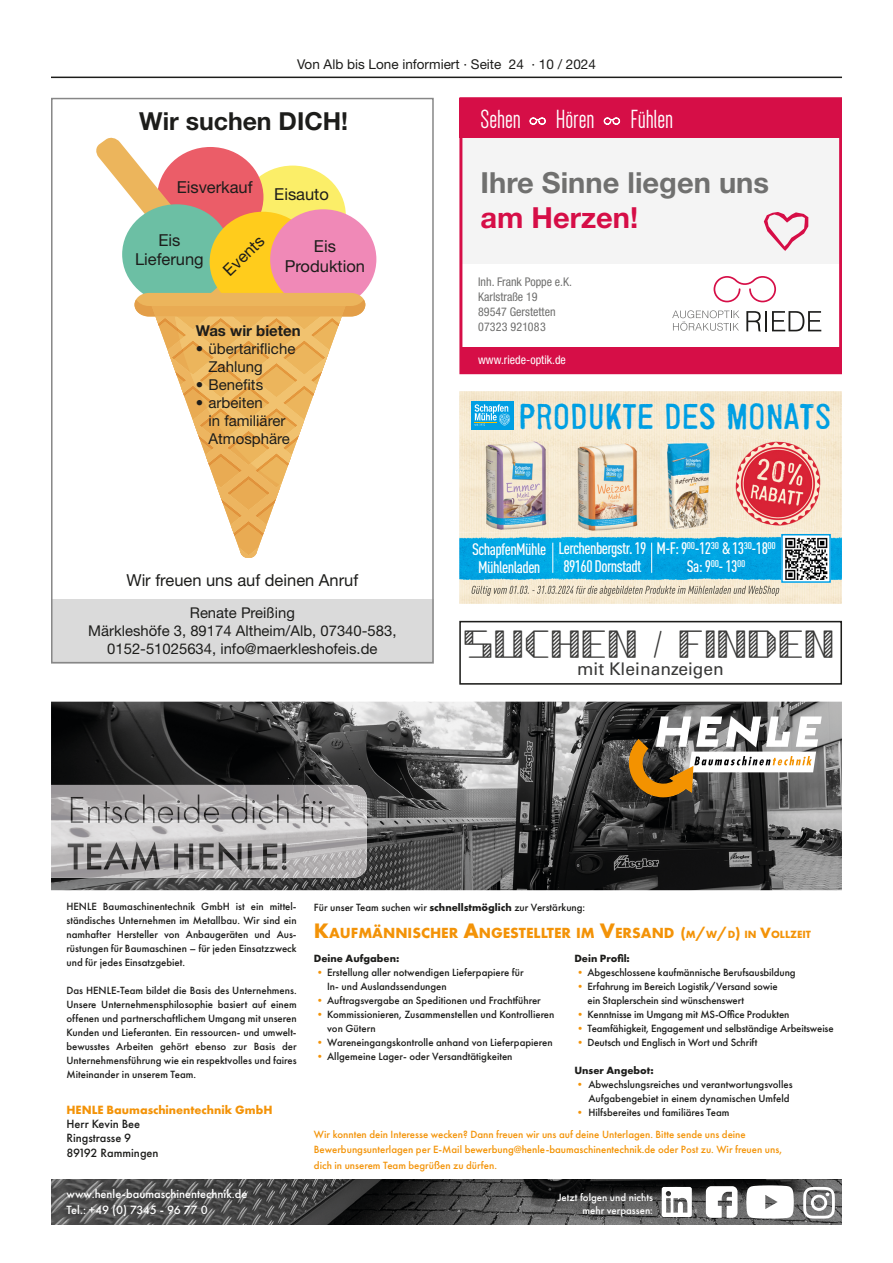
<style>
.page{position:relative;width:893px;height:1263px;background:#fff}
.page>*{position:absolute;margin:0;border:0;box-sizing:border-box;transform-origin:0 0}
.t1{font:39px "QUILTIX Regular";color:#373736}
.t2{font:36px "Cartonnage OT";color:#009fe3}
.t3{font:700 29.1px "Helvetica Neue LT Pro";color:#70706f}
.t4{font:700 29.1px "Helvetica Neue LT Pro";color:#d60e47}
.t5{font:27px "Dense";letter-spacing:-.005em;color:#fff}
.t6{font:700 24.9px "Helvetica Neue LT Pro";color:#1d1d1b}
.t7{font:17.4px "Univers LT Pro 55 Roman";color:#373736}
.t8{font:500 condensed 16.5px/18px "DIN Pro";letter-spacing:-.035em;color:#fff;text-align:center}
.t9{font:16.5px/19.8px "Helvetica Neue LT Pro";color:#1d1d1b;text-align:center}
.t10{font:700 15.3px "Futura PT";color:#f39308}
.t11{font:15px/18px "Helvetica Neue LT Pro";color:#1d1d1b}
.t12{font:700 15px "Helvetica Neue LT Pro";color:#1d1d1b}
.t13{font:14.85px/17.9px "Helvetica Neue LT Pro";color:#1d1d1b;text-align:center}
.t14{font:13.5px "Helvetica Neue";color:#1d1d1b}
.t15{font:500 12.45px/15.6px "Futura PT";color:#fff}
.t16{font:500 12.45px/14px "Futura PT";color:#1d1d1b}
.t17{font:700 12.45px "Futura PT";color:#f39308}
.t18{font:condensed 12px/15px "Helvetica Neue LT Pro";color:#70706f}
.t19{font:condensed 12px "Helvetica Neue LT Pro";color:#fff}
.t20{font:500 10.95px/14px "Futura PT";color:#1d1d1b}
.t21{font:500 10.95px/15.6px "Futura PT";color:#f39308}
.t22{font:700 10.95px "Futura PT";color:#1d1d1b}
.t23{font:500 10.95px/13px "Futura PT";color:#fff;text-align:right}
.t24{font:9px "Minion Pro";color:#1d1d1b}
.s1{font-weight:700}
.s2{font-size:21.75px}
.s3{font-size:15.6px}
.s4{font-size:10.95px}
.s5{color:#f39308}
.s6{color:#f39200}
</style>
<div class="page">
<hr style="left:51px;top:77px;width:791px;height:1px;background:#1d1d1b">
<div style="left:460px;top:138px;width:380px;height:125px;background:#f4f4f4"></div>
<svg style="left:672px;top:310px;width:67px;height:21px"></svg>
<svg style="left:746px;top:311px;width:15px;height:20px"></svg>
<hr style="left:765px;top:311px;width:2px;height:20px;background:#1d1d1b">
<svg style="left:772px;top:311px;width:49px;height:20px"></svg>
<svg style="left:714px;top:276px;width:62px;height:26px"></svg>
<div style="left:460px;top:347px;width:381px;height:26px;background:#d60e47"></div>
<div style="left:459px;top:98px;width:383px;height:40px;background:#d60e47"></div>
<svg style="left:529px;top:117px;width:17px;height:8px"></svg>
<svg style="left:603px;top:117px;width:18px;height:8px"></svg>
<div style="left:459px;top:98px;width:383px;height:276px;border:3px solid #d60e47"></div>
<svg style="left:764px;top:212px;width:44px;height:39px"></svg>
<img style="left:459px;top:391px;width:383px;height:213px">
<img style="left:459px;top:532px;width:383px;height:48px">
<img style="left:730px;top:436px;width:96px;height:95px">
<img style="left:484px;top:441px;width:64px;height:89px">
<div style="left:471px;top:401px;width:43px;height:28px;background:#009fe3"></div>
<svg style="left:474px;top:404px;width:36px;height:22px"></svg>
<img style="left:576px;top:442px;width:63px;height:89px">
<img style="left:666px;top:442px;width:44px;height:87px">
<img style="left:471px;top:586px;width:308px;height:10px">
<img style="left:784px;top:537px;width:44px;height:43px">
<div style="left:781px;top:534px;width:50px;height:49px;border:2px solid #009fe3"></div>
<hr style="left:552px;top:543px;width:1px;height:30px;background:#fff">
<hr style="left:651px;top:543px;width:1px;height:30px;background:#fff">
<img style="left:51px;top:702px;width:791px;height:188px">
<svg style="left:629px;top:716px;width:193px;height:81px"></svg>
<img style="left:51px;top:785px;width:316px;height:93px">
<img style="left:71px;top:794px;width:265px;height:29px">
<img style="left:68px;top:842px;width:219px;height:29px">
<img style="left:51px;top:1179px;width:791px;height:46px">
<svg style="left:706px;top:1186px;width:31px;height:32px"></svg>
<svg style="left:746px;top:1185px;width:48px;height:33px"></svg>
<svg style="left:803px;top:1187px;width:32px;height:31px"></svg>
<svg style="left:662px;top:1187px;width:35px;height:30px"></svg>
<div style="left:51px;top:599px;width:383px;height:64px;background:#dadada"></div>
<div style="left:270px;top:209px;width:106px;height:100px;background:#f089b7;border-radius:50%"></div>
<svg style="left:96px;top:137px;width:269px;height:421px"></svg>
<div style="left:51px;top:98px;width:383px;height:565px;border:2px solid #878787"></div>
<div style="left:459px;top:621px;width:383px;height:64px;border:2px solid #1d1d1b"></div>
<p class="t14" style="left:297px;top:56px;width:300px">Von Alb bis Lone informiert · Seite 24 · 10 / 2024</p>
<h3 class="t6" style="left:139px;top:105px;width:210px">Wir suchen DICH!</h3>
<h3 class="t9" style="left:177px;top:177px;width:77px">Eisverkauf</h3>
<h3 class="t9" style="left:274px;top:184px;width:56px">Eisauto</h3>
<h3 class="t9" style="left:135px;top:229px;width:70px">Eis<br>Lieferung</h3>
<h3 class="t9" style="left:219px;top:265px;width:51px;rotate:-44deg">Events</h3>
<h3 class="t9" style="left:285px;top:236px;width:82px">Eis<br>Produktion</h3>
<h3 class="t12" style="left:196px;top:321px;width:106px">Was wir bieten</h3>
<h3 class="t11" style="left:208px;top:339px;width:88px;text-indent:-13px">• übertarifliche<br>Zahlung</h3>
<h3 class="t11" style="left:196px;top:375px;width:69px">• Benefits</h3>
<h3 class="t11" style="left:208px;top:393px;width:83px;text-indent:-13px">• arbeiten<br>in familiärer<br>Atmosphäre</h3>
<h3 class="t9" style="left:126px;top:570px;width:233px">Wir freuen uns auf deinen Anruf</h3>
<h3 class="t13" style="left:88px;top:604px;width:310px">Renate Preißing<br>Märkleshöfe 3, 89174 Altheim/Alb, 07340-583,<br>0152-51025634, info@maerkleshofeis.de</h3>
<h3 class="t5" style="left:480px;top:106px;width:42px">Sehen</h3>
<h3 class="t5" style="left:556px;top:106px;width:40px">Hören</h3>
<h3 class="t5" style="left:630px;top:106px;width:44px">Fühlen</h3>
<h3 class="t3" style="left:480px;top:165px;width:290px">Ihre Sinne liegen uns</h3>
<h3 class="t4" style="left:480px;top:200px;width:159px">am Herzen!</h3>
<p class="t18" style="left:478px;top:274px;width:95px">Inh. Frank Poppe e.K.<br>Karlstraße 19<br>89547 Gerstetten<br>07323 921083</p>
<p class="t19" style="left:478px;top:353px;width:89px">www.riede-optik.de</p>
<h2 class="t2" style="left:519px;top:393px;width:315px">PRODUKTE DES MONATS</h2>
<h3 class="t8" style="left:472px;top:539px;width:76px">SchapfenMühle<br>Mühlenladen</h3>
<h3 class="t8" style="left:558px;top:538px;width:90px">Lerchenbergstr. 19<br>89160 Dornstadt</h3>
<h3 class="t8" style="left:656px;top:538px;width:121px">M-F: 9<sup>00</sup>-12<sup>30</sup> &amp; 13<sup>30</sup>-18<sup>00<br></sup>Sa: 9<sup>00</sup>- 13<sup>00</sup></h3>
<h1 class="t1" style="left:463px;top:627px;width:373px">SUCHEN / FINDEN</h1>
<h3 class="t7" style="left:577px;top:657px;width:148px">mit Kleinanzeigen</h3>
<p class="t24" style="left:792px;top:648px;width:76px">20.02.2024 11:49:48</p>
<p class="t20" style="left:66px;top:899px;width:232px;text-align:justify">HENLE Baumaschinentechnik GmbH ist ein mittel&shy;ständisches Unternehmen im Metallbau. Wir sind ein namhafter Hersteller von Anbaugeräten und Aus&shy;rüstungen für Baumaschinen – für jeden Einsatzzweck und für jedes Einsatzgebiet.</p>
<p class="t20" style="left:66px;top:983px;width:232px;text-align:justify">Das HENLE-Team bildet die Basis des Unternehmens.<br>Unsere Unternehmensphilosophie basiert auf einem offenen und partnerschaftlichem Umgang mit unseren Kunden und Lieferanten. Ein ressourcen- und umwelt&shy;bewusstes Arbeiten gehört ebenso zur Basis der Unternehmensführung wie ein respektvolles und faires Miteinander in unserem Team.</p>
<p class="t20" style="left:314px;top:901px;width:273px">Für unser Team suchen wir <span class="s1">schnellstmöglich</span> zur Verstärkung:</p>
<h3 class="t10" style="left:314px;top:923px;width:498px"><span class="s2">K</span>AUFMÄNNISCHER <span class="s2">A</span>NGESTELLTER IM <span class="s2">V</span>ERSAND <span class="s3">(</span><span class="s4">M</span><span class="s3">/</span><span class="s4">W</span><span class="s3">/</span><span class="s4">D</span><span class="s3">)</span> <span class="s4">IN</span> <span class="s3">V</span><span class="s4">OLLZEIT</span></h3>
<p class="t22" style="left:314px;top:951px;width:87px">Deine Aufgaben:</p>
<p class="t20" style="left:327px;top:965px;width:198px;text-indent:-13px"><span class="s5">•</span> Erstellung aller notwendigen Lieferpapiere für<br>In- und Auslandssendungen</p>
<p class="t20" style="left:314px;top:993px;width:228px"><span class="s5">•</span> Auftragsvergabe an Speditionen und Frachtführer</p>
<p class="t20" style="left:327px;top:1007px;width:229px;text-indent:-13px"><span class="s5">•</span> Kommissionieren, Zusammenstellen und Kontrollieren von Gütern</p>
<p class="t20" style="left:314px;top:1035px;width:240px"><span class="s5">•</span> Wareneingangskontrolle anhand von Lieferpapieren</p>
<p class="t20" style="left:314px;top:1049px;width:200px"><span class="s5">•</span> Allgemeine Lager- oder Versandtätigkeiten</p>
<p class="t22" style="left:574px;top:951px;width:57px">Dein Profil:</p>
<p class="t20" style="left:575px;top:965px;width:222px"><span class="s5">•</span> Abgeschlossene kaufmännische Berufsausbildung</p>
<p class="t20" style="left:588px;top:979px;width:192px;text-indent:-13px"><span class="s5">•</span> Erfahrung im Bereich Logistik/Versand sowie ein Staplerschein sind wünschenswert</p>
<p class="t20" style="left:575px;top:1007px;width:216px"><span class="s5">•</span> Kenntnisse im Umgang mit MS-Office Produkten</p>
<p class="t20" style="left:575px;top:1021px;width:260px"><span class="s5">•</span> Teamfähigkeit, Engagement und selbständige Arbeitsweise</p>
<p class="t20" style="left:575px;top:1035px;width:184px"><span class="s5">•</span> Deutsch und Englisch in Wort und Schrift</p>
<p class="t22" style="left:574px;top:1063px;width:81px">Unser Angebot:</p>
<p class="t20" style="left:574px;top:1077px;width:220px;text-align:right"><span class="s5">•</span> Abwechslungsreiches und verantwortungsvolles<br>Aufgabengebiet in einem dynamischen Umfeld</p>
<p class="t17" style="left:66px;top:1101px;width:208px">HENLE Baumaschinentechnik GmbH</p>
<p class="t20" style="left:574px;top:1105px;width:157px"><span class="s5">•</span> Hilfsbereites und familiäres Team</p>
<p class="t16" style="left:66px;top:1116px;width:75px">Herr Kevin Bee<br>Ringstrasse 9</p>
<p class="t16" style="left:66px;top:1146px;width:94px">89192 Rammingen</p>
<p class="t21" style="left:314px;top:1126px;width:470px">Wir konnten dein Interesse wecken? Dann freuen wir uns auf deine Unterlagen. Bitte sende uns deine<br>Bewerbungsunterlagen per E-Mail <span class="s6">bewerbung@henle-baumaschinentechnik.de</span> oder Post zu. Wir freuen uns, dich in unserem Team begrüßen zu dürfen.</p>
<p class="t15" style="left:66px;top:1186px;width:182px">www.henle-baumaschinentechnik.de<br>Tel.: +49 (0) 7345 - 96 77 0</p>
<p class="t23" style="left:558px;top:1190px;width:97px">Jetzt folgen und nichts mehr verpassen:</p>
</div>
